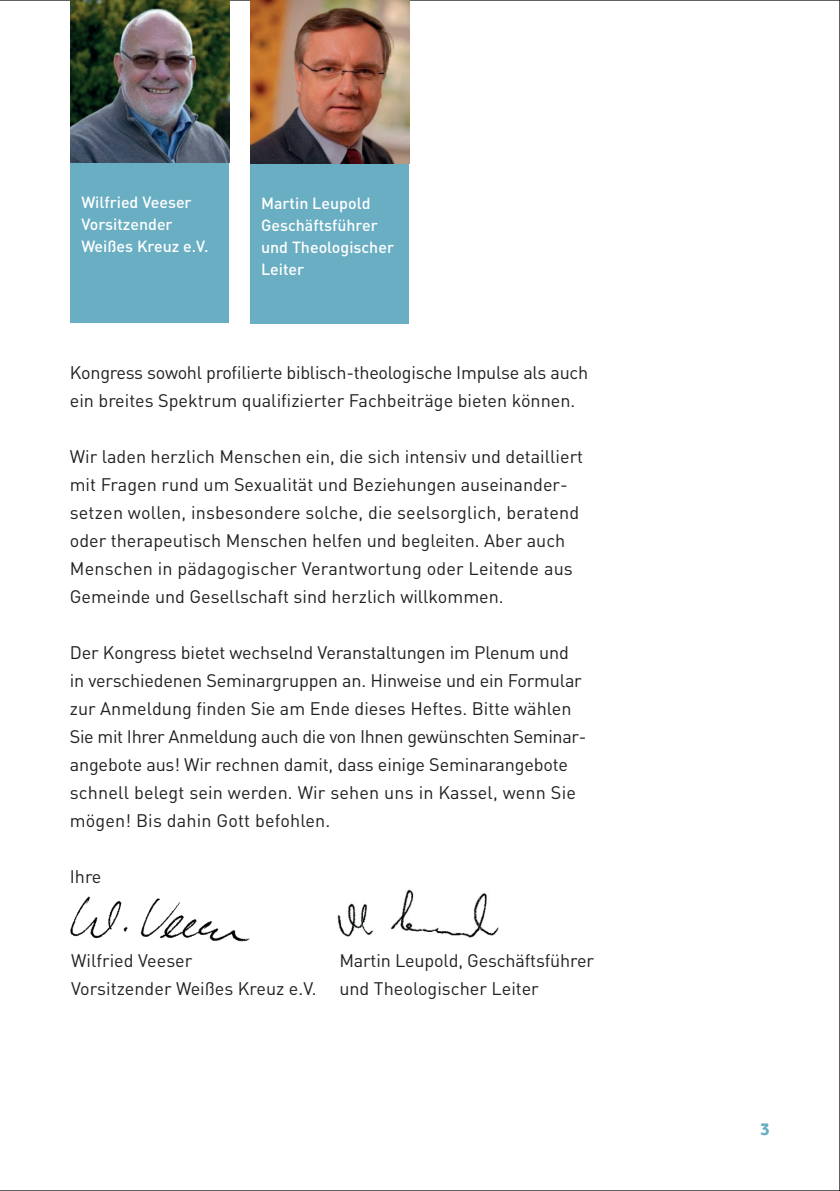
<style>
.page{position:relative;width:840px;height:1191px;background:#fff}
.page>*{position:absolute;margin:0;border:0;box-sizing:border-box;transform-origin:0 0}
.t1{font:18px/28px "DIN";color:#231f20}
.t2{font:700 18px "Signika";color:#69aec2}
.t3{font:500 16px/22px "DIN";color:#fff}
</style>
<div class="page">
<div style="left:70px;top:159px;width:159px;height:164px;background:#69aec2"></div>
<img style="left:70px;top:896px;width:180px;height:46px">
<img style="left:337px;top:889px;width:162px;height:49px">
<div style="left:250px;top:158px;width:159px;height:165px;background:#69aec2"></div>
<img style="left:250px;top:0;width:159px;height:163px">
<img style="left:70px;top:0;width:159px;height:163px">
<p class="t3" style="left:81px;top:191px;width:128px">Wilfried Veeser<br>Vorsitzender<br>Weißes Kreuz e.V.</p>
<p class="t3" style="left:261px;top:191px;width:134px">Martin Leupold<br>Geschäftsführer und Theologischer<br>Leiter</p>
<p class="t1" style="left:70px;top:358px;width:519px">Kongress sowohl profilierte biblisch-theologische Impulse als auch ein breites Spektrum qualifizierter Fachbeiträge bieten können.</p>
<p class="t1" style="left:70px;top:442px;width:514px">Wir laden herzlich Menschen ein, die sich intensiv und detailliert mit Fragen rund um Sexualität und Beziehungen auseinander&shy;setzen wollen, insbesondere solche, die seelsorglich, beratend oder therapeutisch Menschen helfen und begleiten. Aber auch Menschen in pädagogischer Verantwortung oder Leitende aus Gemeinde und Gesellschaft sind herzlich willkommen.</p>
<p class="t1" style="left:70px;top:638px;width:518px">Der Kongress bietet wechselnd Veranstaltungen im Plenum und in verschiedenen Seminargruppen an. Hinweise und ein Formular zur Anmeldung finden Sie am Ende dieses Heftes. Bitte wählen Sie mit Ihrer Anmeldung auch die von Ihnen gewünschten Seminar&shy;angebote aus! Wir rechnen damit, dass einige Seminarangebote schnell belegt sein werden. Wir sehen uns in Kassel, wenn Sie mögen! Bis dahin Gott befohlen.</p>
<p class="t1" style="left:70px;top:862px;width:33px">Ihre</p>
<p class="t1" style="left:71px;top:946px;width:247px">Wilfried Veeser<br>Vorsitzender Weißes Kreuz e.V.</p>
<p class="t1" style="left:339px;top:946px;width:256px">Martin Leupold, Geschäftsführer und Theologischer Leiter</p>
<p class="t2" style="left:759px;top:1118px;width:11px">3</p>
</div>
